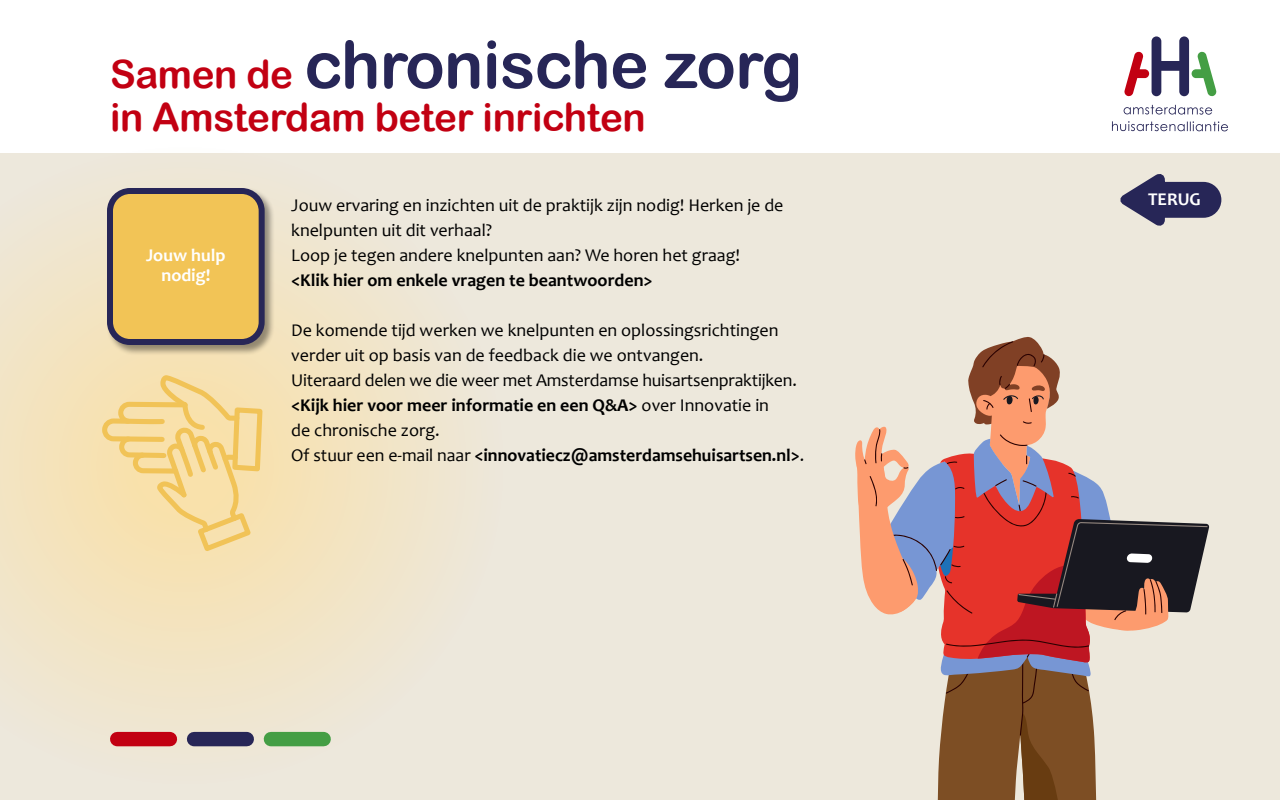
<style>
.page{position:relative;width:1280px;height:800px;background:#fff}
.page>*{position:absolute;margin:0;border:0;box-sizing:border-box;transform-origin:0 0}
.t1{font:66px "Arial Rounded MT Bold";letter-spacing:-.01em;color:#272657}
.t2{font:39px "Arial Rounded MT Bold";letter-spacing:-.01em;color:#c20012}
.t3{font:18px/25px "Candara";color:#000}
.t4{font:700 18px "Candara";color:#000}
.t5{font:700 18px/20px "Candara";color:#fff;text-align:center}
.s1{font-size:39px;color:#c20012}
.s2{font-weight:700}
</style>
<div class="page">
<div style="left:0;top:74px;width:1280px;height:726px;background:#ede8dc"></div>
<div style="left:0;top:0;width:1280px;height:152px;background:#fff"></div>
<svg style="left:1124px;top:36px;width:93px;height:61px"></svg>
<svg style="left:1124px;top:105px;width:88px;height:10px"></svg>
<svg style="left:1112px;top:121px;width:116px;height:10px"></svg>
<svg style="left:0;top:152px;width:504px;height:595px"></svg>
<div style="left:106px;top:187px;width:169px;height:169px;background:#000;opacity:.4"></div>
<div style="left:110px;top:191px;width:152px;height:151px;background:#f2c456;border-radius:20px"></div>
<div style="left:107px;top:188px;width:158px;height:157px;border:6px solid #272657;border-radius:20px"></div>
<svg style="left:103px;top:375px;width:162px;height:203px;background:#f6dca0"></svg>
<svg style="left:855px;top:337px;width:354px;height:463px"></svg>
<div style="left:117px;top:732px;width:53px;height:14px;background:#c20012"></div>
<div style="left:194px;top:732px;width:53px;height:14px;background:#272657"></div>
<div style="left:271px;top:732px;width:53px;height:14px;background:#449e44"></div>
<svg style="left:1122px;top:174px;width:100px;height:52px"></svg>
<h1 class="t1" style="left:110px;top:26px;width:694px"><span class="s1">Samen de</span> chronische zorg</h1>
<h2 class="t2" style="left:110px;top:94px;width:537px">in Amsterdam beter inrichten</h2>
<p class="t5" style="left:146px;top:245px;width:81px">Jouw hulp nodig!</p>
<p class="t3" style="left:291px;top:193px;width:494px">Jouw ervaring en inzichten uit de praktijk zijn nodig! Herken je de knelpunten uit dit verhaal?<br>Loop je tegen andere knelpunten aan? We horen het graag!</p>
<p class="t4" style="left:291px;top:269px;width:363px">&lt;Klik hier om enkele vragen te beantwoorden&gt;</p>
<p class="t3" style="left:291px;top:318px;width:515px">De komende tijd werken we knelpunten en oplossingsrichtingen verder uit op basis van de feedback die we ontvangen.<br>Uiteraard delen we die weer met Amsterdamse huisartsenpraktijken. <span class="s2">&lt;Kijk hier voor meer informatie en een Q&amp;A&gt;</span> over Innovatie in<br>de chronische zorg.<br>Of stuur een e-mail naar <span class="s2">&lt;innovatiecz@amsterdamsehuisartsen.nl&gt;</span>.</p>
<p class="t5" style="left:1148px;top:189px;width:54px">TERUG</p>
</div>
